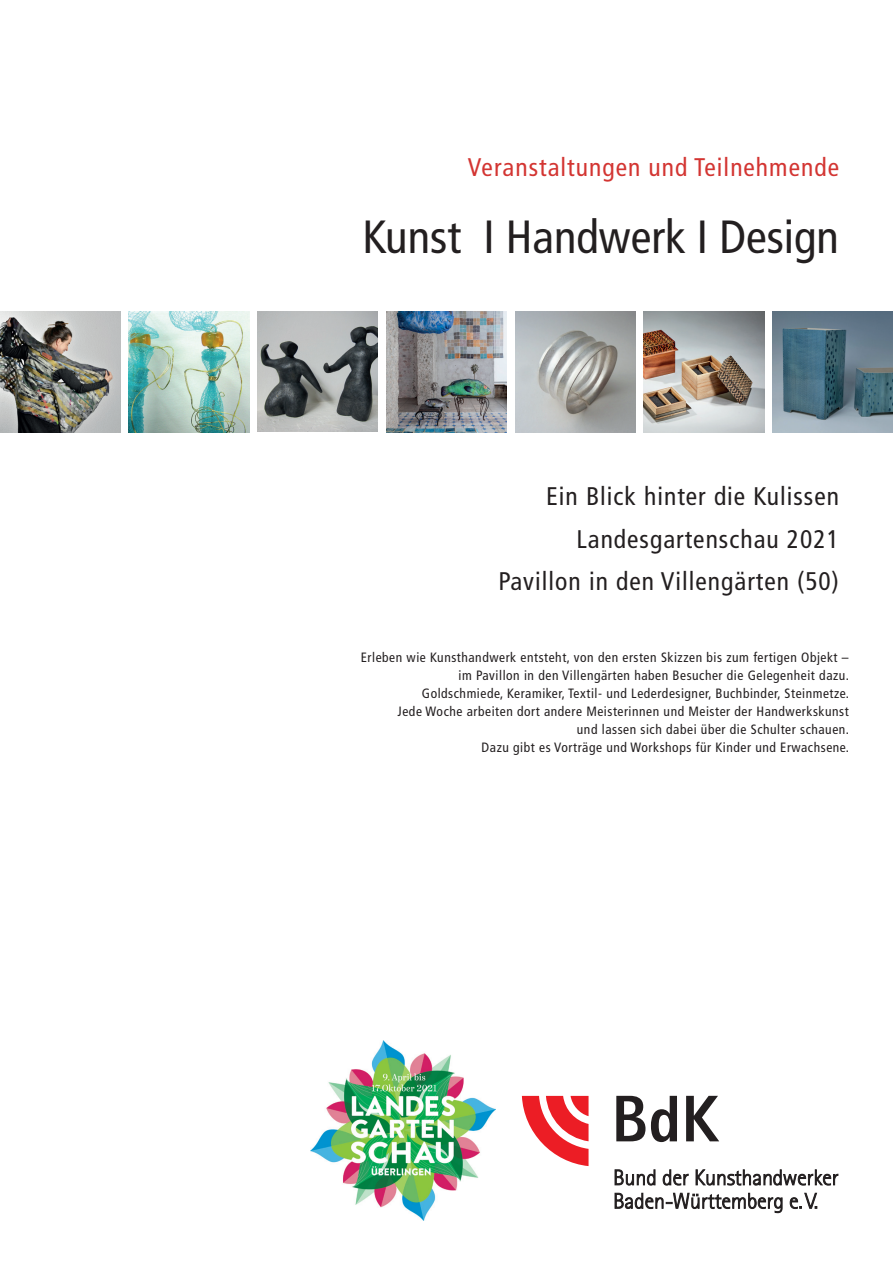
<style>
.page{position:relative;width:893px;height:1263px;background:#fff}
.page>*{position:absolute;margin:0;border:0;box-sizing:border-box;transform-origin:0 0}
.t1{font:condensed 46.5px "Frutiger LT Std";color:#231f20}
.t2{font:condensed 25.5px/42.8px "Frutiger LT Std";letter-spacing:.04em;color:#231f20;text-align:right}
.t3{font:condensed 25.5px "Frutiger LT Std";letter-spacing:.04em;color:#d33532}
.t4{font:condensed 13.5px/18px "Frutiger LT Std";letter-spacing:.04em;color:#231f20;text-align:right}
</style>
<div class="page">
<svg style="left:616px;top:1096px;width:103px;height:46px"></svg>
<svg style="left:522px;top:1096px;width:66px;height:70px"></svg>
<svg style="left:615px;top:1170px;width:223px;height:44px"></svg>
<img style="left:310px;top:1041px;width:185px;height:179px">
<img style="left:773px;top:312px;width:119px;height:120px">
<img style="left:644px;top:312px;width:120px;height:120px">
<img style="left:515px;top:312px;width:120px;height:120px">
<img style="left:386px;top:312px;width:120px;height:120px">
<img style="left:258px;top:312px;width:120px;height:119px">
<img style="left:129px;top:312px;width:120px;height:120px">
<img style="left:0;top:312px;width:120px;height:120px">
<h2 class="t3" style="left:468px;top:153px;width:373px">Veranstaltungen und Teilnehmende</h2>
<h1 class="t1" style="left:363px;top:210px;width:478px">Kunst I Handwerk I Design</h1>
<h2 class="t2" style="left:499px;top:475px;width:342px">Ein Blick hinter die Kulissen<br>Landesgartenschau 2021<br>Pavillon in den Villengärten (50)</h2>
<p class="t4" style="left:361px;top:649px;width:490px">Erleben wie Kunsthandwerk entsteht, von den ersten Skizzen bis zum fertigen Objekt – im Pavillon in den Villengärten haben Besucher die Gelegenheit dazu.<br>Goldschmiede, Keramiker, Textil- und Lederdesigner, Buchbinder, Steinmetze.<br>Jede Woche arbeiten dort andere Meisterinnen und Meister der Handwerkskunst<br>und lassen sich dabei über die Schulter schauen.<br>Dazu gibt es Vorträge und Workshops für Kinder und Erwachsene.</p>
</div>
